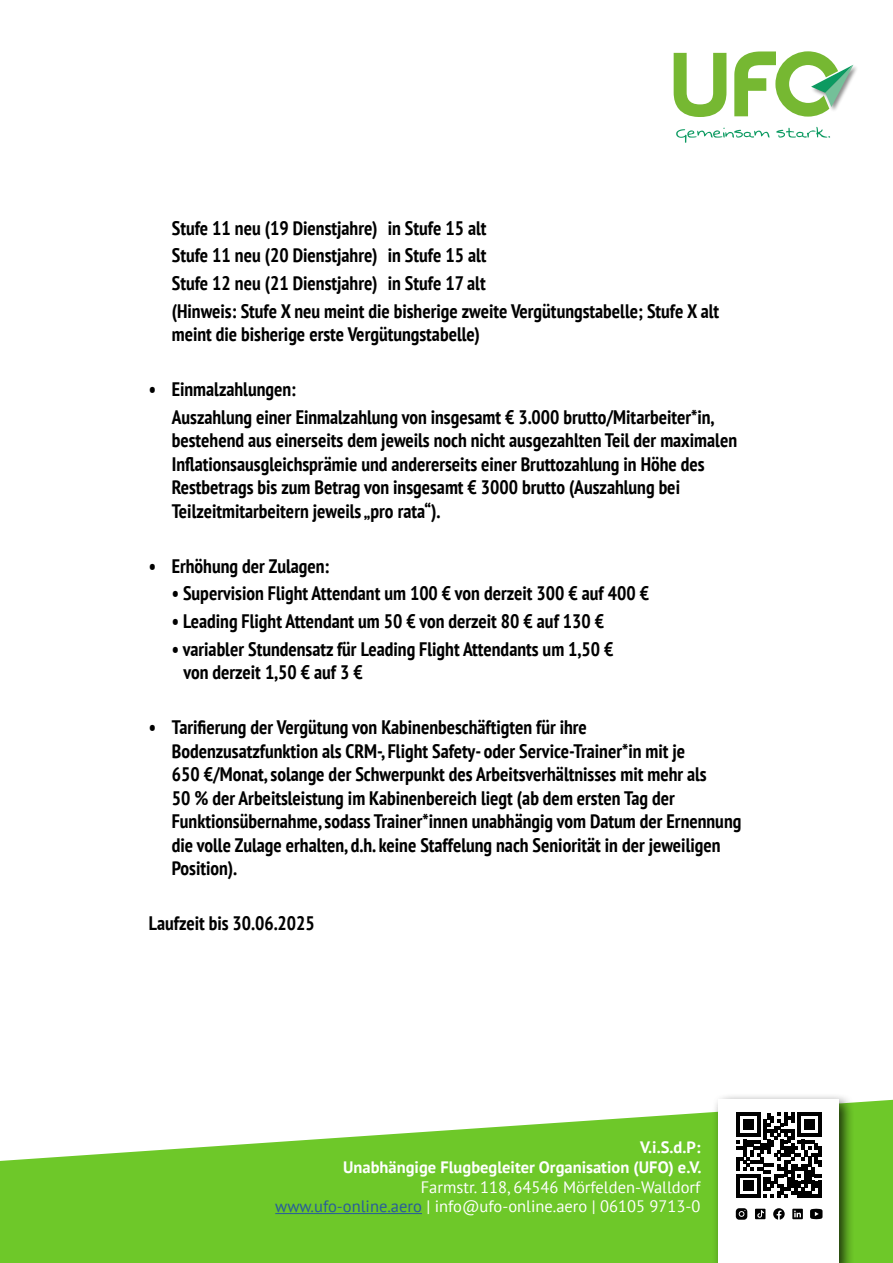
<style>
.page{position:relative;width:893px;height:1263px;background:#fff}
.page>*{position:absolute;margin:0;border:0;box-sizing:border-box;transform-origin:0 0}
.t1{font:700 condensed 19.5px/23.4px "PT Sans";color:#000}
.t2{font:16.5px/19.8px "PT Sans";color:#fff;text-align:right}
.t3{font:700 16.5px/19.8px "PT Sans";color:#fff;text-align:right}
.s1{color:#275b9b}
</style>
<div class="page">
<svg style="left:674px;top:53px;width:52px;height:64px"></svg>
<img style="left:853px;top:64px;width:4px;height:13px">
<svg style="left:734px;top:51px;width:119px;height:66px"></svg>
<svg style="left:676px;top:128px;width:93px;height:15px"></svg>
<svg style="left:776px;top:127px;width:54px;height:11px"></svg>
<svg style="left:0;top:1100px;width:893px;height:163px;fill:#6ec829"></svg>
<div style="left:711px;top:1092px;width:143px;height:171px;background:#000;opacity:.75"></div>
<div style="left:718px;top:1099px;width:121px;height:164px;background:#fff"></div>
<hr style="left:275px;top:1213px;width:147px;height:1px;background:#275b9b">
<svg style="left:736px;top:1112px;width:85px;height:86px"></svg>
<svg style="left:773px;top:1208px;width:12px;height:12px"></svg>
<svg style="left:736px;top:1208px;width:11px;height:12px"></svg>
<svg style="left:792px;top:1209px;width:11px;height:10px"></svg>
<svg style="left:755px;top:1209px;width:10px;height:10px"></svg>
<svg style="left:810px;top:1209px;width:12px;height:10px"></svg>
<p class="t1" style="left:172px;top:213px;width:549px;line-height:27.6px">Stufe 11 neu (19 Dienstjahre) in Stufe 15 alt<br>Stufe 11 neu (20 Dienstjahre) in Stufe 15 alt<br>Stufe 12 neu (21 Dienstjahre) in Stufe 17 alt<br>(Hinweis: Stufe X neu meint die bisherige zweite Vergütungstabelle; Stufe X alt</p>
<p class="t1" style="left:172px;top:322px;width:310px">meint die bisherige erste Vergütungstabelle)</p>
<p class="t1" style="left:172px;top:375px;width:544px;line-height:27.6px;text-indent:-23px">• Einmalzahlungen:<br>Auszahlung einer Einmalzahlung von insgesamt € 3.000 brutto/Mitarbeiter*in,</p>
<p class="t1" style="left:172px;top:428px;width:567px">bestehend aus einerseits dem jeweils noch nicht ausgezahlten Teil der maximalen Inflationsausgleichsprämie und andererseits einer Bruttozahlung in Höhe des Restbetrags bis zum Betrag von insgesamt € 3000 brutto (Auszahlung bei Teilzeitmitarbeitern jeweils „pro rata“).</p>
<p class="t1" style="left:149px;top:554px;width:182px">• Erhöhung der Zulagen:</p>
<p class="t1" style="left:172px;top:581px;width:479px">• Supervision Flight Attendant um 100 € von derzeit 300 € auf 400 €</p>
<p class="t1" style="left:172px;top:609px;width:434px">• Leading Flight Attendant um 50 € von derzeit 80 € auf 130 €</p>
<p class="t1" style="left:183px;top:637px;width:431px;text-indent:-12px">• variabler Stundensatz für Leading Flight Attendants um 1,50 € von derzeit 1,50 € auf 3 €</p>
<p class="t1" style="left:172px;top:715px;width:571px;text-indent:-23px">• Tarifierung der Vergütung von Kabinenbeschäftigten für ihre<br>Bodenzusatzfunktion als CRM-, Flight Safety- oder Service-Trainer*in mit je<br>650 €/Monat, solange der Schwerpunkt des Arbeitsverhältnisses mit mehr als<br>50 % der Arbeitsleistung im Kabinenbereich liegt (ab dem ersten Tag der Funktionsübernahme, sodass Trainer*innen unabhängig vom Datum der Ernennung die volle Zulage erhalten, d.h. keine Staffelung nach Seniorität in der jeweiligen Position).</p>
<p class="t1" style="left:149px;top:911px;width:167px">Laufzeit bis 30.06.2025</p>
<p class="t3" style="left:343px;top:1137px;width:360px">V.i.S.d.P:<br>Unabhängige Flugbegleiter Organisation (UFO) e.V.</p>
<p class="t2" style="left:275px;top:1176px;width:427px">Farmstr. 118, 64546 Mörfelden-Walldorf <span class="s1">www.ufo-online.aero</span> | info@ufo-online.aero | 06105 9713-0</p>
</div>
